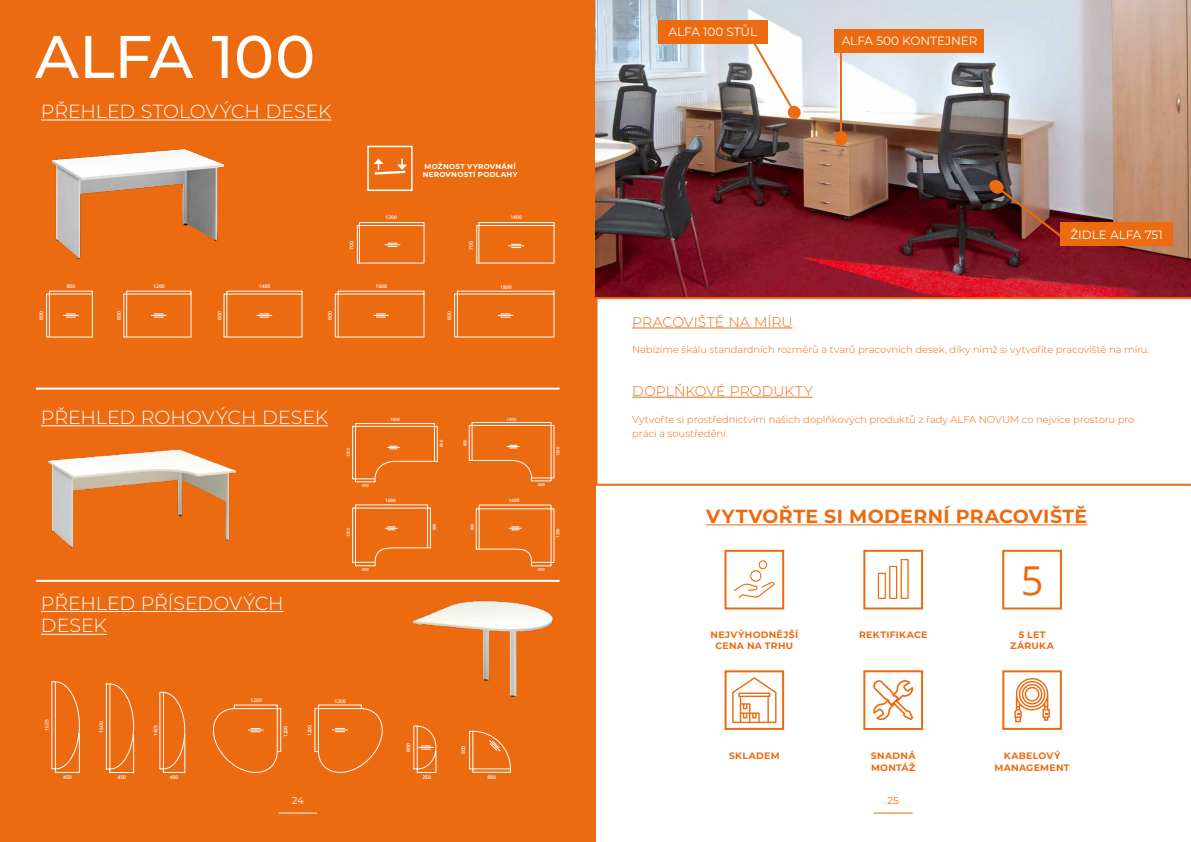
<style>
.page{position:relative;width:1191px;height:842px;background:#fff}
.page>*{position:absolute;margin:0;border:0;box-sizing:border-box;transform-origin:0 0}
.t1{font:500 60px "Montserrat";color:#fff}
.t2{font:39.8px "Open Sans";color:#ed6b10}
.t3{font:300 19px/22.8px "Montserrat";letter-spacing:-.005em;color:#fff}
.t4{font:700 19px "Montserrat";letter-spacing:.02em;color:#ed6b10}
.t5{font:300 14px "Montserrat";letter-spacing:.005em;color:#ed6b10}
.t6{font:12px "Montserrat";color:#fff}
.t7{font:300 10px/14px "Montserrat";letter-spacing:-.005em;color:#ed6b10}
.t8{font:10px "Montserrat";color:#fff}
.t9{font:10px "Montserrat";color:#ed6b10}
.t10{font:700 9.3px/11.2px "Montserrat";letter-spacing:.035em;color:#ed6b10;text-align:center}
.t11{font:700 7.1px/8.6px "Montserrat";letter-spacing:.04em;color:#fff}
.t12{font:600 5px "Open Sans";color:#fff}
.t13{font:600 4.7px "Open Sans";color:#fff}
.t14{font:600 4.1px "Open Sans";color:#fff}
</style>
<div class="page">
<hr style="left:874px;top:812px;width:38px;height:1px;background:#ed6b10">
<div style="left:0;top:0;width:595px;height:842px;background:#ed6b10"></div>
<hr style="left:278px;top:812px;width:39px;height:1px;background:#fff">
<img style="left:595px;top:0;width:596px;height:297px">
<svg style="left:595px;top:297px;width:596px;height:189px"></svg>
<img style="left:52px;top:149px;width:173px;height:110px">
<hr style="left:41px;top:120px;width:290px;height:1px;background:#fff">
<hr style="left:41px;top:425px;width:287px;height:1px;background:#fff">
<hr style="left:41px;top:611px;width:243px;height:1px;background:#fff">
<hr style="left:41px;top:634px;width:66px;height:1px;background:#fff">
<svg style="left:46px;top:290px;width:47px;height:48px"></svg>
<svg style="left:454px;top:290px;width:101px;height:48px"></svg>
<svg style="left:334px;top:290px;width:91px;height:48px"></svg>
<svg style="left:123px;top:290px;width:69px;height:48px"></svg>
<svg style="left:223px;top:290px;width:80px;height:48px"></svg>
<img style="left:47px;top:449px;width:189px;height:98px">
<img style="left:413px;top:600px;width:140px;height:96px">
<hr style="left:706px;top:524px;width:381px;height:1px;background:#ed6b10">
<div style="left:1002px;top:550px;width:60px;height:59px;background:#fff;border:2px solid #ed6b10"></div>
<div style="left:1002px;top:670px;width:59px;height:60px;background:#fff;border:2px solid #ed6b10"></div>
<svg style="left:1014px;top:678px;width:35px;height:44px"></svg>
<div style="left:863px;top:670px;width:60px;height:60px;background:#fff;border:2px solid #ed6b10"></div>
<svg style="left:873px;top:680px;width:40px;height:40px"></svg>
<div style="left:863px;top:550px;width:60px;height:59px;background:#fff;border:2px solid #ed6b10"></div>
<svg style="left:877px;top:559px;width:32px;height:41px"></svg>
<div style="left:724px;top:550px;width:60px;height:59px;background:#fff;border:2px solid #ed6b10"></div>
<svg style="left:732px;top:677px;width:44px;height:46px"></svg>
<div style="left:724px;top:670px;width:60px;height:60px;border:2px solid #ed6b10"></div>
<hr style="left:632px;top:328px;width:160px;height:1px;background:#ed6b10">
<hr style="left:632px;top:397px;width:180px;height:1px;background:#ed6b10">
<div style="left:658px;top:20px;width:109px;height:24px;background:#ed6b10"></div>
<svg style="left:750px;top:38px;width:51px;height:82px"></svg>
<hr style="left:840px;top:48px;width:2px;height:90px;background:#ed6b10">
<div style="left:834px;top:131px;width:13px;height:15px;background:#ed6b10;border-radius:50%"></div>
<div style="left:834px;top:29px;width:150px;height:23px;background:#ed6b10"></div>
<hr style="left:36px;top:388px;width:523px;height:2px;background:#fff">
<hr style="left:36px;top:580px;width:523px;height:2px;background:#fff">
<img style="left:988px;top:179px;width:79px;height:63px">
<div style="left:1060px;top:222px;width:112px;height:24px;background:#ed6b10"></div>
<svg style="left:413px;top:725px;width:24px;height:48px"></svg>
<svg style="left:213px;top:704px;width:69px;height:69px"></svg>
<svg style="left:314px;top:704px;width:69px;height:69px"></svg>
<svg style="left:469px;top:730px;width:42px;height:43px"></svg>
<div style="left:359px;top:225px;width:65px;height:39px;border:1px solid #fff"></div>
<hr style="left:357px;top:225px;width:1px;height:39px;background:#fff">
<svg style="left:357px;top:222px;width:68px;height:5px"></svg>
<svg style="left:385px;top:243px;width:15px;height:4px"></svg>
<div style="left:478px;top:225px;width:76px;height:39px;border:1px solid #fff"></div>
<hr style="left:476px;top:225px;width:1px;height:39px;background:#fff">
<svg style="left:476px;top:222px;width:79px;height:6px"></svg>
<svg style="left:508px;top:244px;width:16px;height:4px"></svg>
<hr style="left:159px;top:692px;width:1px;height:77px;background:#fff">
<svg style="left:160px;top:691px;width:26px;height:82px"></svg>
<svg style="left:734px;top:559px;width:41px;height:40px"></svg>
<svg style="left:51px;top:681px;width:29px;height:92px"></svg>
<svg style="left:106px;top:683px;width:28px;height:90px"></svg>
<svg style="left:352px;top:423px;width:86px;height:60px"></svg>
<hr style="left:355px;top:423px;width:79px;height:1px;background:#fff">
<svg style="left:468px;top:422px;width:87px;height:60px"></svg>
<hr style="left:472px;top:422px;width:79px;height:1px;background:#fff">
<svg style="left:352px;top:504px;width:79px;height:63px"></svg>
<hr style="left:355px;top:504px;width:72px;height:1px;background:#fff">
<svg style="left:475px;top:504px;width:80px;height:63px"></svg>
<hr style="left:479px;top:505px;width:72px;height:1px;background:#fff">
<div style="left:367px;top:146px;width:45px;height:45px;background:#ed6b10;border:2px solid #fff"></div>
<svg style="left:373px;top:159px;width:34px;height:16px"></svg>
<h1 class="t1" style="left:35px;top:15px;width:282px">ALFA 100</h1>
<h3 class="t3" style="left:41px;top:99px;width:292px">PŘEHLED STOLOVÝCH DESEK</h3>
<p class="t11" style="left:423px;top:161px;width:96px">MOŽNOST VYROVNÁNÍ<br>NEROVNOSTÍ PODLAHY</p>
<p class="t12" style="left:385px;top:214px;width:13px">1200</p>
<p class="t12" style="left:510px;top:214px;width:13px">1400</p>
<p class="t12" style="left:348px;top:250px;width:10px;rotate:-90deg">700</p>
<p class="t12" style="left:467px;top:250px;width:10px;rotate:-90deg">700</p>
<p class="t12" style="left:67px;top:282px;width:10px">800</p>
<p class="t12" style="left:153px;top:282px;width:13px">1200</p>
<p class="t12" style="left:259px;top:283px;width:13px">1400</p>
<p class="t12" style="left:375px;top:282px;width:13px">1600</p>
<p class="t12" style="left:500px;top:283px;width:13px">1800</p>
<p class="t12" style="left:38px;top:320px;width:10px;rotate:-90deg">800</p>
<p class="t12" style="left:116px;top:320px;width:10px;rotate:-90deg">800</p>
<p class="t12" style="left:216px;top:320px;width:10px;rotate:-90deg">800</p>
<p class="t12" style="left:326px;top:320px;width:10px;rotate:-90deg">800</p>
<p class="t12" style="left:446px;top:320px;width:10px;rotate:-90deg">800</p>
<h3 class="t3" style="left:41px;top:405px;width:288px">PŘEHLED ROHOVÝCH DESEK</h3>
<h3 class="t3" style="left:41px;top:591px;width:244px">PŘEHLED PŘÍSEDOVÝCH<br>DESEK</h3>
<p class="t14" style="left:345px;top:457px;width:11px;rotate:-90deg">1200</p>
<p class="t14" style="left:362px;top:483px;width:9px">450</p>
<p class="t14" style="left:390px;top:416px;width:11px">1800</p>
<p class="t14" style="left:438px;top:447px;width:9px;rotate:-90deg">800</p>
<p class="t14" style="left:462px;top:446px;width:9px;rotate:-90deg">800</p>
<p class="t14" style="left:507px;top:416px;width:11px">1800</p>
<p class="t13" style="left:385px;top:497px;width:12px">1600</p>
<p class="t13" style="left:509px;top:497px;width:12px">1600</p>
<p class="t14" style="left:538px;top:482px;width:9px">450</p>
<p class="t14" style="left:555px;top:456px;width:11px;rotate:-90deg">1200</p>
<p class="t14" style="left:431px;top:530px;width:9px;rotate:-90deg">800</p>
<p class="t14" style="left:469px;top:530px;width:9px;rotate:-90deg">800</p>
<p class="t14" style="left:345px;top:537px;width:11px;rotate:-90deg">1200</p>
<p class="t14" style="left:555px;top:538px;width:11px;rotate:-90deg">1200</p>
<p class="t14" style="left:362px;top:567px;width:9px">450</p>
<p class="t14" style="left:538px;top:567px;width:9px">450</p>
<p class="t12" style="left:44px;top:731px;width:13px;rotate:-90deg">1625</p>
<p class="t12" style="left:63px;top:774px;width:10px">450</p>
<p class="t12" style="left:98px;top:733px;width:13px;rotate:-90deg">1600</p>
<p class="t12" style="left:118px;top:773px;width:10px">450</p>
<p class="t12" style="left:152px;top:736px;width:13px;rotate:-90deg">1425</p>
<p class="t12" style="left:170px;top:774px;width:10px">400</p>
<p class="t12" style="left:251px;top:696px;width:13px">1200</p>
<p class="t12" style="left:282px;top:737px;width:13px;rotate:-90deg">1200</p>
<p class="t12" style="left:306px;top:736px;width:13px;rotate:-90deg">1200</p>
<p class="t12" style="left:334px;top:697px;width:13px">1200</p>
<p class="t12" style="left:405px;top:752px;width:10px;rotate:-90deg">800</p>
<p class="t12" style="left:422px;top:774px;width:10px">350</p>
<p class="t12" style="left:460px;top:754px;width:10px;rotate:-90deg">800</p>
<p class="t12" style="left:487px;top:774px;width:10px">800</p>
<p class="t6" style="left:668px;top:23px;width:90px">ALFA 100 STŮL</p>
<p class="t6" style="left:841px;top:33px;width:137px">ALFA 500 KONTEJNER</p>
<p class="t6" style="left:1070px;top:226px;width:94px">ŽIDLE ALFA 751</p>
<h3 class="t5" style="left:632px;top:312px;width:162px">PRACOVIŠTĚ NA MÍRU</h3>
<p class="t7" style="left:632px;top:342px;width:519px">Nabízíme škálu standardních rozměrů a tvarů pracovních desek, díky nimž si vytvoříte pracoviště na míru.</p>
<h3 class="t5" style="left:632px;top:381px;width:182px">DOPLŇKOVÉ PRODUKTY</h3>
<p class="t7" style="left:632px;top:412px;width:504px">Vytvořte si prostřednictvím našich doplňkových produktů z řady ALFA NOVUM co nejvíce prostoru pro práci a soustředění.</p>
<h3 class="t4" style="left:706px;top:502px;width:382px">VYTVOŘTE SI MODERNÍ PRACOVIŠTĚ</h3>
<p class="t10" style="left:710px;top:628px;width:89px">NEJVÝHODNĚJŠÍ<br>CENA NA TRHU</p>
<p class="t10" style="left:729px;top:750px;width:52px">SKLADEM</p>
<p class="t10" style="left:859px;top:628px;width:70px">REKTIFIKACE</p>
<p class="t10" style="left:871px;top:750px;width:46px;text-align:left">SNADNÁ<br>MONTÁŽ</p>
<h2 class="t2" style="left:1020px;top:553px;width:24px">5</h2>
<p class="t10" style="left:1010px;top:628px;width:45px">5 LET<br>ZÁRUKA</p>
<p class="t10" style="left:994px;top:750px;width:76px">KABELOVÝ<br>MANAGEMENT</p>
<p class="t8" style="left:292px;top:794px;width:14px">24</p>
<p class="t9" style="left:887px;top:794px;width:13px">25</p>
</div>
